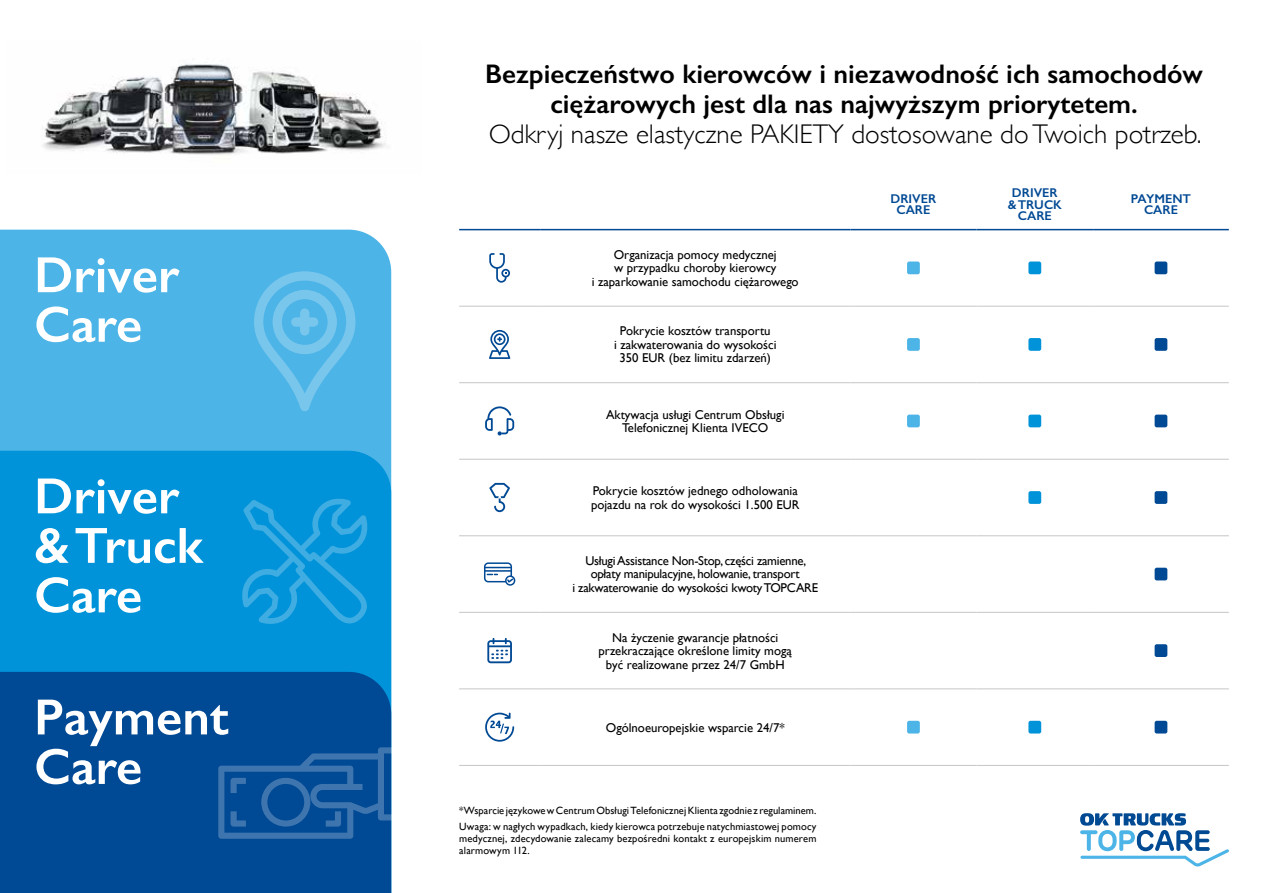
<style>
.page{position:relative;width:1263px;height:893px;background:#fff}
.page>*{position:absolute;margin:0;border:0;box-sizing:border-box;transform-origin:0 0}
.t1{font:600 51px/49.5px "Gill Sans";color:#fff}
.t2{font:600 27px/30px "Gill Sans";color:#000;text-align:center}
.t3{font:300 27px "Gill Sans";color:#000}
.t4{font:12.75px/13.5px "Gill Sans";color:#000;text-align:center}
.t5{font:12.75px/13.5px "Gill Sans";letter-spacing:-.02em;color:#000;text-align:center}
.t6{font:600 12.75px/11.2px "Gill Sans";color:#004994;text-align:center}
.t7{font:10.5px/16.2px "Gill Sans";letter-spacing:.01em;color:#000}
</style>
<div class="page">
<div style="left:0;top:230px;width:391px;height:221px;background:#4db4e7"></div>
<div style="left:0;top:451px;width:391px;height:221px;background:#0093d9"></div>
<div style="left:0;top:672px;width:391px;height:221px;background:#004994"></div>
<svg style="left:241px;top:497px;width:128px;height:127px;background:#1099db"></svg>
<svg style="left:218px;top:747px;width:174px;height:92px;background:#14579c"></svg>
<svg style="left:254px;top:271px;width:101px;height:141px;background:#5cbae8"></svg>
<hr style="left:459px;top:306px;width:81px;height:1px;background:#c6c6c6">
<hr style="left:540px;top:306px;width:310px;height:1px;background:#c6c6c6">
<hr style="left:850px;top:306px;width:126px;height:1px;background:#c6c6c6">
<hr style="left:976px;top:306px;width:117px;height:1px;background:#c6c6c6">
<hr style="left:1093px;top:306px;width:136px;height:1px;background:#c6c6c6">
<hr style="left:459px;top:382px;width:81px;height:1px;background:#c6c6c6">
<hr style="left:540px;top:382px;width:310px;height:1px;background:#c6c6c6">
<hr style="left:850px;top:382px;width:126px;height:1px;background:#c6c6c6">
<hr style="left:976px;top:382px;width:117px;height:1px;background:#c6c6c6">
<hr style="left:1093px;top:382px;width:136px;height:1px;background:#c6c6c6">
<hr style="left:459px;top:459px;width:81px;height:1px;background:#c6c6c6">
<hr style="left:540px;top:459px;width:310px;height:1px;background:#c6c6c6">
<hr style="left:850px;top:459px;width:126px;height:1px;background:#c6c6c6">
<hr style="left:976px;top:459px;width:117px;height:1px;background:#c6c6c6">
<hr style="left:1093px;top:459px;width:136px;height:1px;background:#c6c6c6">
<hr style="left:459px;top:535px;width:81px;height:1px;background:#c6c6c6">
<hr style="left:540px;top:535px;width:310px;height:1px;background:#c6c6c6">
<hr style="left:850px;top:535px;width:126px;height:1px;background:#c6c6c6">
<hr style="left:976px;top:535px;width:117px;height:1px;background:#c6c6c6">
<hr style="left:1093px;top:535px;width:136px;height:1px;background:#c6c6c6">
<hr style="left:459px;top:612px;width:81px;height:1px;background:#c6c6c6">
<hr style="left:540px;top:612px;width:310px;height:1px;background:#c6c6c6">
<hr style="left:850px;top:612px;width:126px;height:1px;background:#c6c6c6">
<hr style="left:976px;top:612px;width:117px;height:1px;background:#c6c6c6">
<hr style="left:1093px;top:612px;width:136px;height:1px;background:#c6c6c6">
<hr style="left:459px;top:689px;width:81px;height:1px;background:#c6c6c6">
<hr style="left:459px;top:765px;width:81px;height:1px;background:#c6c6c6">
<hr style="left:540px;top:689px;width:310px;height:1px;background:#c6c6c6">
<hr style="left:540px;top:765px;width:310px;height:1px;background:#c6c6c6">
<hr style="left:850px;top:689px;width:126px;height:1px;background:#c6c6c6">
<hr style="left:850px;top:765px;width:126px;height:1px;background:#c6c6c6">
<hr style="left:976px;top:689px;width:117px;height:1px;background:#c6c6c6">
<hr style="left:976px;top:765px;width:117px;height:1px;background:#c6c6c6">
<hr style="left:1093px;top:689px;width:136px;height:1px;background:#c6c6c6">
<hr style="left:1093px;top:765px;width:136px;height:1px;background:#c6c6c6">
<hr style="left:459px;top:229px;width:81px;height:1px;background:#004994">
<hr style="left:540px;top:229px;width:310px;height:1px;background:#004994">
<hr style="left:850px;top:229px;width:126px;height:1px;background:#004994">
<hr style="left:976px;top:229px;width:117px;height:1px;background:#004994">
<hr style="left:1093px;top:229px;width:136px;height:1px;background:#004994">
<svg style="left:489px;top:253px;width:21px;height:30px"></svg>
<div style="left:907px;top:261px;width:13px;height:13px;background:#4db4e7;border-radius:2px"></div>
<div style="left:1028px;top:261px;width:13px;height:13px;background:#0093d9;border-radius:2px"></div>
<div style="left:1154px;top:261px;width:13px;height:13px;background:#004994;border-radius:2px"></div>
<svg style="left:489px;top:330px;width:21px;height:29px"></svg>
<div style="left:907px;top:338px;width:13px;height:13px;background:#4db4e7;border-radius:2px"></div>
<div style="left:1028px;top:338px;width:13px;height:13px;background:#0093d9;border-radius:2px"></div>
<div style="left:1154px;top:338px;width:13px;height:13px;background:#004994;border-radius:2px"></div>
<svg style="left:485px;top:406px;width:29px;height:29px"></svg>
<div style="left:907px;top:415px;width:13px;height:12px;background:#4db4e7;border-radius:2px"></div>
<div style="left:1028px;top:415px;width:13px;height:12px;background:#0093d9;border-radius:2px"></div>
<div style="left:1154px;top:415px;width:13px;height:12px;background:#004994;border-radius:2px"></div>
<svg style="left:489px;top:483px;width:21px;height:29px"></svg>
<div style="left:1028px;top:491px;width:13px;height:13px;background:#0093d9;border-radius:2px"></div>
<div style="left:1154px;top:491px;width:13px;height:13px;background:#004994;border-radius:2px"></div>
<svg style="left:484px;top:562px;width:31px;height:24px"></svg>
<div style="left:1154px;top:568px;width:13px;height:12px;background:#004994;border-radius:2px"></div>
<svg style="left:487px;top:638px;width:25px;height:25px"></svg>
<div style="left:1154px;top:644px;width:13px;height:13px;background:#004994;border-radius:2px"></div>
<svg style="left:485px;top:713px;width:29px;height:29px"></svg>
<div style="left:907px;top:721px;width:13px;height:12px;background:#4db4e7;border-radius:2px"></div>
<div style="left:1028px;top:721px;width:13px;height:12px;background:#0093d9;border-radius:2px"></div>
<div style="left:1154px;top:721px;width:13px;height:12px;background:#004994;border-radius:2px"></div>
<svg style="left:1080px;top:813px;width:149px;height:53px"></svg>
<img style="left:43px;top:64px;width:343px;height:91px">
<h1 class="t1" style="left:34px;top:250px;width:147px">Driver<br>Care</h1>
<h1 class="t1" style="left:34px;top:471px;width:170px">Driver &amp;Truck<br>Care</h1>
<h1 class="t1" style="left:34px;top:692px;width:196px">Payment<br>Care</h1>
<h2 class="t2" style="left:485px;top:59px;width:719px">Bezpieczeństwo kierowców i niezawodność ich samochodów ciężarowych jest dla nas najwyższym priorytetem.</h2>
<h2 class="t3" style="left:489px;top:113px;width:714px">Odkryj nasze elastyczne PAKIETY dostosowane do Twoich potrzeb.</h2>
<p class="t4" style="left:592px;top:248px;width:208px">Organizacja pomocy medycznej<br>w przypadku choroby kierowcy<br>i zaparkowanie samochodu ciężarowego</p>
<p class="t4" style="left:614px;top:324px;width:164px">Pokrycie kosztów transportu<br>i zakwaterowania do wysokości<br>350 EUR (bez limitu zdarzeń)</p>
<p class="t4" style="left:606px;top:407px;width:180px">Aktywacja usługi Centrum Obsługi<br>Telefonicznej Klienta IVECO</p>
<p class="t4" style="left:591px;top:484px;width:210px;text-align:left">Pokrycie kosztów jednego odholowania pojazdu na rok do wysokości 1.500 EUR</p>
<p class="t5" style="left:572px;top:554px;width:247px">Usługi Assistance Non-Stop, części zamienne, opłaty manipulacyjne, holowanie, transport<br>i zakwaterowanie do wysokości kwoty TOPCARE</p>
<p class="t4" style="left:599px;top:630px;width:195px">Na życzenie gwarancje płatności przekraczające określone limity mogą być realizowane przez 24/7 GmbH</p>
<p class="t4" style="left:606px;top:720px;width:180px">Ogólnoeuropejskie wsparcie 24/7*</p>
<p class="t7" style="left:459px;top:802px;width:359px">*Wsparcie językowe w Centrum Obsługi Telefonicznej Klienta zgodnie z regulaminem.<br>Uwaga: w nagłych wypadkach, kiedy kierowca potrzebuje natychmiastowej pomocy</p>
<p class="t7" style="left:459px;top:833px;width:359px;line-height:12px">medycznej, zdecydowanie zalecamy bezpośredni kontakt z europejskim numerem alarmowym 112.</p>
<p class="t6" style="left:890px;top:193px;width:47px">DRIVER<br>CARE</p>
<p class="t6" style="left:1008px;top:187px;width:56px">DRIVER &amp;TRUCK<br>CARE</p>
<p class="t6" style="left:1131px;top:193px;width:62px">PAYMENT<br>CARE</p>
</div>
